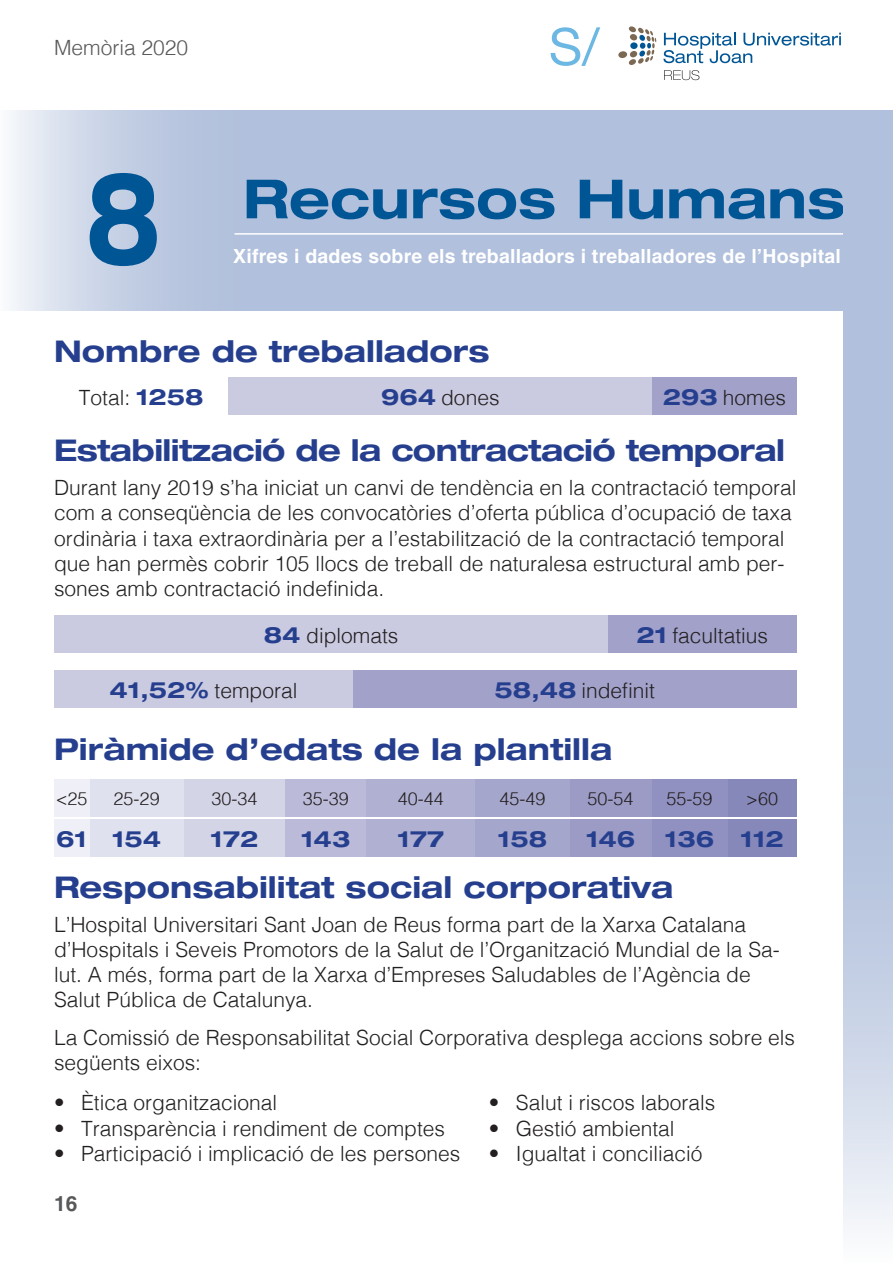
<style>
.page{position:relative;width:893px;height:1263px;background:#fff}
.page>*{position:absolute;margin:0;border:0;box-sizing:border-box;transform-origin:0 0}
.t1{font:700 expanded 127.5px "Helvetica Neue";color:#005595;scale:.72 1}
.t2{font:700 expanded 54px "Helvetica Neue";color:#005595}
.t3{font:700 expanded 30px "Helvetica Neue";color:#253f8e}
.t4{font:700 expanded 30px "Helvetica Neue";letter-spacing:-.02em;color:#253f8e}
.t5{font:700 expanded 22.5px "Helvetica Neue";color:#253f8e}
.t6{font:300 21px/25.2px "Helvetica";color:#231f20}
.t7{font:300 21px "Helvetica";color:#57585a}
.t8{font:700 21px "Helvetica";color:#57585a}
.t9{font:700 19.5px "Helvetica";letter-spacing:.01em;color:#fff}
.t10{font:300 18px "Helvetica";color:#231f20}
.s1{font-family:"Helvetica Neue";font-weight:700;font-stretch:expanded;font-size:22.5px;color:#253f8e}
</style>
<div class="page">
<svg style="left:551px;top:27px;width:49px;height:39px"></svg>
<div style="left:630px;top:42px;width:8px;height:7px;background:#005595;border-radius:50%"></div>
<div style="left:629px;top:26px;width:7px;height:6px;background:#7c6954;border-radius:3px"></div>
<div style="left:630px;top:34px;width:7px;height:7px;background:#7c6954;border-radius:50%"></div>
<div style="left:630px;top:51px;width:7px;height:7px;background:#7c6954;border-radius:50%"></div>
<div style="left:629px;top:59px;width:7px;height:6px;background:#7c6954;border-radius:3px"></div>
<svg style="left:638px;top:27px;width:18px;height:37px"></svg>
<div style="left:618px;top:51px;width:9px;height:7px;background:#7c6954;border-radius:50%"></div>
<svg style="left:663px;top:33px;width:178px;height:30px"></svg>
<svg style="left:664px;top:70px;width:35px;height:10px"></svg>
<svg style="left:11px;top:110px;width:832px;height:201px;fill:#b1c0dc"></svg>
<hr style="left:234px;top:233px;width:609px;height:2px;background:#fff">
<svg style="left:843px;top:110px;width:50px;height:1120px;fill:#b1c0dc"></svg>
<div style="left:228px;top:377px;width:424px;height:37px;background:#cacae1"></div>
<div style="left:54px;top:615px;width:554px;height:37px;background:#cacae1"></div>
<div style="left:54px;top:671px;width:299px;height:37px;background:#cacae1"></div>
<div style="left:728px;top:779px;width:69px;height:37px;background:#8688ba"></div>
<div style="left:728px;top:819px;width:69px;height:38px;background:#8688ba"></div>
<div style="left:651px;top:779px;width:77px;height:37px;background:#9191c1"></div>
<div style="left:651px;top:819px;width:77px;height:38px;background:#9191c1"></div>
<div style="left:570px;top:779px;width:81px;height:37px;background:#9b9bc6"></div>
<div style="left:570px;top:819px;width:81px;height:38px;background:#9b9bc6"></div>
<div style="left:285px;top:779px;width:81px;height:37px;background:#bbbbd9"></div>
<div style="left:285px;top:819px;width:81px;height:38px;background:#bbbbd9"></div>
<div style="left:475px;top:779px;width:95px;height:37px;background:#a5a6cc"></div>
<div style="left:475px;top:819px;width:95px;height:38px;background:#a5a6cc"></div>
<div style="left:89px;top:779px;width:95px;height:37px;background:#e0e1ee"></div>
<div style="left:89px;top:819px;width:95px;height:38px;background:#e0e1ee"></div>
<div style="left:54px;top:779px;width:35px;height:37px;background:#eff0f7"></div>
<div style="left:54px;top:819px;width:35px;height:38px;background:#eff0f7"></div>
<div style="left:184px;top:779px;width:101px;height:37px;background:#d4d4e7"></div>
<div style="left:184px;top:819px;width:101px;height:38px;background:#d4d4e7"></div>
<div style="left:366px;top:779px;width:109px;height:37px;background:#afb0d2"></div>
<div style="left:366px;top:819px;width:109px;height:38px;background:#afb0d2"></div>
<div style="left:652px;top:377px;width:145px;height:37px;background:#a1a1ca"></div>
<div style="left:608px;top:615px;width:189px;height:37px;background:#a1a1ca"></div>
<div style="left:353px;top:671px;width:444px;height:37px;background:#a1a1ca"></div>
<p class="t7" style="left:54px;top:30px;width:136px">Memòria 2020</p>
<h1 class="t1" style="left:86px;top:138px;width:106px">8</h1>
<h2 class="t2" style="left:243px;top:165px;width:604px">Recursos Humans</h2>
<p class="t9" style="left:233px;top:244px;width:609px">Xifres i dades sobre els treballadors i treballadores de l’Hospital</p>
<h3 class="t3" style="left:54px;top:332px;width:437px">Nombre de treballadors</h3>
<p class="t6" style="left:79px;top:383px;width:126px">Total: <span class="s1">1258</span></p>
<p class="t6" style="left:381px;top:383px;width:120px"><span class="s1">964</span> dones</p>
<p class="t6" style="left:663px;top:383px;width:125px"><span class="s1">293</span> homes</p>
<h3 class="t4" style="left:54px;top:432px;width:732px">Estabilització de la contractació temporal</h3>
<p class="t6" style="left:54px;top:474px;width:744px">Durant lany 2019 s’ha iniciat un canvi de tendència en la contractació temporal com a conseqüència de les convocatòries d’oferta pública d’ocupació de taxa ordinària i taxa extraordinària per a l’estabilització de la contractació temporal que han permès cobrir 105 llocs de treball de naturalesa estructural amb per&shy;sones amb contractació indefinida.</p>
<p class="t6" style="left:264px;top:621px;width:136px"><span class="s1">84</span> diplomats</p>
<p class="t6" style="left:109px;top:677px;width:189px"><span class="s1">41,52%</span> temporal</p>
<p class="t6" style="left:636px;top:621px;width:133px"><span class="s1">21</span> facultatius</p>
<p class="t6" style="left:495px;top:677px;width:162px"><span class="s1">58,48</span> indefinit</p>
<h3 class="t3" style="left:54px;top:730px;width:560px">Piràmide d’edats de la plantilla</h3>
<p class="t10" style="left:56px;top:783px;width:33px">&lt;25</p>
<p class="t5" style="left:56px;top:825px;width:32px">61</p>
<p class="t10" style="left:114px;top:783px;width:48px">25-29</p>
<p class="t5" style="left:112px;top:825px;width:51px">154</p>
<p class="t10" style="left:211px;top:783px;width:48px">30-34</p>
<p class="t5" style="left:211px;top:825px;width:49px">172</p>
<p class="t10" style="left:303px;top:783px;width:48px">35-39</p>
<p class="t5" style="left:301px;top:825px;width:51px">143</p>
<p class="t10" style="left:398px;top:783px;width:48px">40-44</p>
<p class="t5" style="left:397px;top:825px;width:48px">177</p>
<p class="t10" style="left:499px;top:783px;width:48px">45-49</p>
<p class="t5" style="left:498px;top:825px;width:51px">158</p>
<p class="t10" style="left:588px;top:783px;width:48px">50-54</p>
<p class="t5" style="left:586px;top:825px;width:51px">146</p>
<p class="t10" style="left:667px;top:783px;width:48px">55-59</p>
<p class="t5" style="left:665px;top:825px;width:51px">136</p>
<p class="t10" style="left:746px;top:783px;width:33px">&gt;60</p>
<p class="t5" style="left:740px;top:825px;width:45px">112</p>
<h3 class="t3" style="left:54px;top:868px;width:621px">Responsabilitat social corporativa</h3>
<p class="t6" style="left:54px;top:910px;width:727px">L’Hospital Universitari Sant Joan de Reus forma part de la Xarxa Catalana d’Hospitals i Seveis Promotors de la Salut de l’Organització Mundial de la Sa&shy;lut. A més, forma part de la Xarxa d’Empreses Saludables de l’Agència de Salut Pública de Catalunya.</p>
<p class="t6" style="left:54px;top:1024px;width:743px">La Comissió de Responsabilitat Social Corporativa desplega accions sobre els següents eixos:</p>
<p class="t6" style="left:54px;top:1089px;width:225px">• Ètica organitzacional</p>
<p class="t6" style="left:54px;top:1114px;width:393px">• Transparència i rendiment de comptes</p>
<p class="t6" style="left:54px;top:1139px;width:408px">• Participació i implicació de les persones</p>
<p class="t8" style="left:54px;top:1191px;width:25px">16</p>
<p class="t6" style="left:489px;top:1089px;width:228px">• Salut i riscos laborals</p>
<p class="t6" style="left:489px;top:1114px;width:187px">• Gestió ambiental</p>
<p class="t6" style="left:489px;top:1139px;width:215px">• Igualtat i conciliació</p>
</div>
